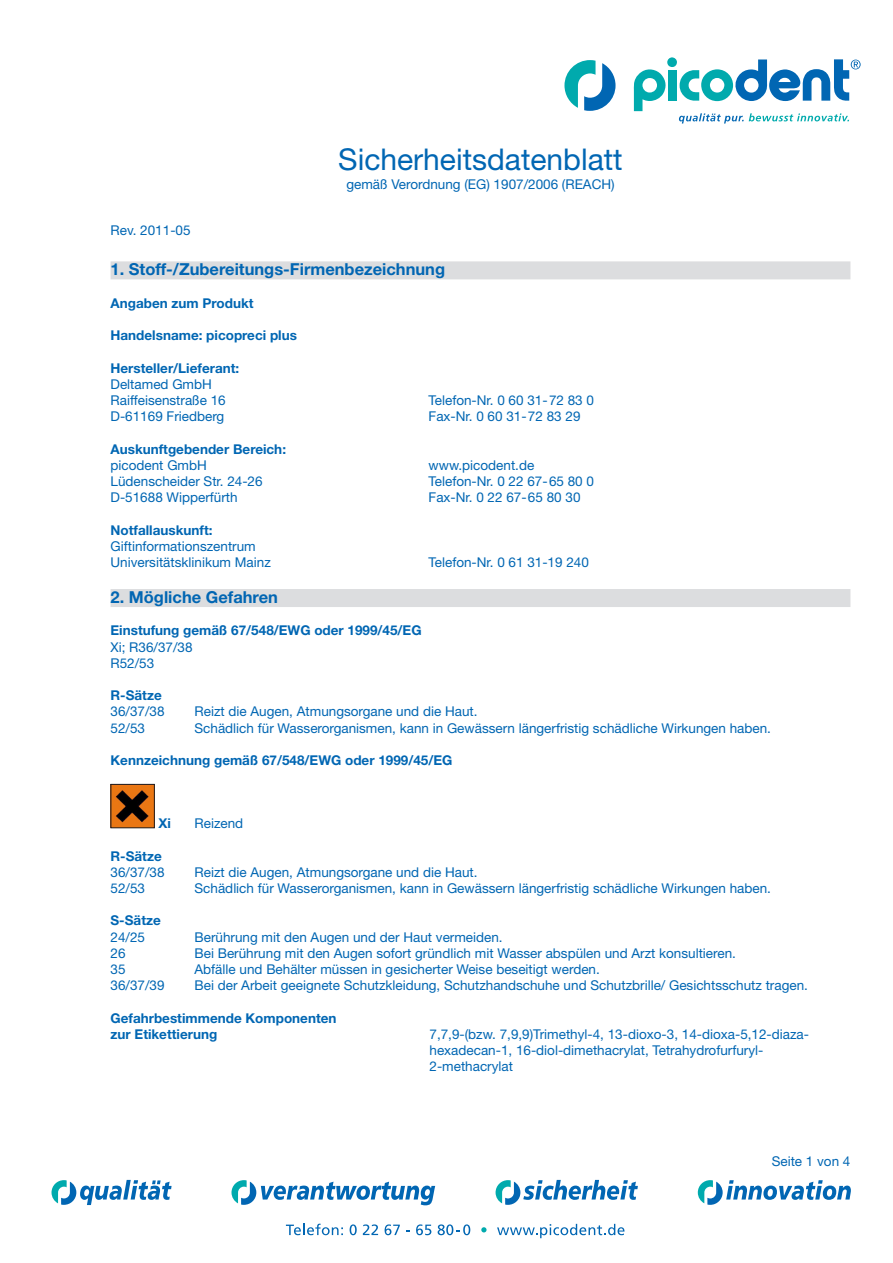
<style>
.page{position:relative;width:893px;height:1263px;background:#fff}
.page>*{position:absolute;margin:0;border:0;box-sizing:border-box;transform-origin:0 0}
.t1{font:30px "Helvetica Neue LT Std";color:#0166b3}
.t2{font:700 16.5px "Helvetica Neue LT Std";color:#0166b3}
.t3{font:13.5px/16.2px "Helvetica Neue LT Std";color:#0166b3}
.t4{font:700 13.5px/16.2px "Helvetica Neue LT Std";color:#0166b3}
</style>
<div class="page">
<svg style="left:52px;top:1180px;width:120px;height:25px"></svg>
<svg style="left:496px;top:1180px;width:142px;height:25px"></svg>
<svg style="left:698px;top:1180px;width:153px;height:25px"></svg>
<svg style="left:231px;top:1180px;width:204px;height:25px"></svg>
<svg style="left:286px;top:1224px;width:57px;height:11px"></svg>
<svg style="left:350px;top:1224px;width:7px;height:11px"></svg>
<svg style="left:363px;top:1224px;width:15px;height:11px"></svg>
<svg style="left:385px;top:1224px;width:15px;height:11px"></svg>
<svg style="left:416px;top:1224px;width:15px;height:11px"></svg>
<svg style="left:438px;top:1224px;width:32px;height:11px"></svg>
<svg style="left:481px;top:1227px;width:6px;height:5px"></svg>
<svg style="left:497px;top:1224px;width:127px;height:14px"></svg>
<svg style="left:634px;top:69px;width:32px;height:42px"></svg>
<div style="left:668px;top:70px;width:9px;height:31px;background:#00aaad"></div>
<div style="left:667px;top:57px;width:10px;height:10px;background:#00aaad;border-radius:50%"></div>
<svg style="left:564px;top:60px;width:51px;height:51px"></svg>
<svg style="left:679px;top:113px;width:170px;height:11px"></svg>
<svg style="left:680px;top:59px;width:181px;height:42px"></svg>
<div style="left:111px;top:261px;width:739px;height:18px;background:#dcdddf"></div>
<div style="left:111px;top:589px;width:739px;height:18px;background:#dcdddf"></div>
<img style="left:113px;top:786px;width:40px;height:40px">
<div style="left:111px;top:784px;width:44px;height:44px;border:1px solid #231f20"></div>
<p class="t3" style="left:111px;top:222px;width:82px">Rev. 2011-05</p>
<h1 class="t1" style="left:338px;top:142px;width:286px">Sicherheitsdatenblatt</h1>
<p class="t3" style="left:346px;top:176px;width:270px">gemäß Verordnung (EG) 1907/2006 (REACH)</p>
<p class="t2" style="left:111px;top:259px;width:336px">1. Stoff-/Zubereitungs-Firmenbezeichnung</p>
<p class="t4" style="left:111px;top:295px;width:145px">Angaben zum Produkt</p>
<p class="t4" style="left:111px;top:327px;width:188px">Handelsname: picopreci plus</p>
<p class="t4" style="left:111px;top:359px;width:130px">Hersteller/Lieferant:</p>
<p class="t3" style="left:111px;top:376px;width:117px">Deltamed GmbH<br>Raiffeisenstraße 16</p>
<p class="t3" style="left:429px;top:392px;width:167px">Telefon-Nr. 0 60 31-72 83 0</p>
<p class="t3" style="left:111px;top:408px;width:115px">D-61169 Friedberg</p>
<p class="t3" style="left:429px;top:408px;width:153px">Fax-Nr. 0 60 31-72 83 29</p>
<p class="t4" style="left:111px;top:440px;width:177px">Auskunftgebender Bereich:</p>
<p class="t3" style="left:111px;top:457px;width:98px">picodent GmbH</p>
<p class="t3" style="left:429px;top:457px;width:107px">www.picodent.de</p>
<p class="t3" style="left:111px;top:473px;width:154px">Lüdenscheider Str. 24-26</p>
<p class="t3" style="left:429px;top:473px;width:167px">Telefon-Nr. 0 22 67-65 80 0</p>
<p class="t3" style="left:111px;top:489px;width:129px">D-51688 Wipperfürth</p>
<p class="t3" style="left:429px;top:489px;width:153px">Fax-Nr. 0 22 67-65 80 30</p>
<p class="t4" style="left:111px;top:521px;width:103px">Notfallauskunft:</p>
<p class="t3" style="left:111px;top:538px;width:162px">Giftinformationszentrum<br>Universitätsklinikum Mainz</p>
<p class="t3" style="left:429px;top:554px;width:162px">Telefon-Nr. 0 61 31-19 240</p>
<p class="t2" style="left:111px;top:587px;width:169px">2. Mögliche Gefahren</p>
<p class="t4" style="left:111px;top:622px;width:313px">Einstufung gemäß 67/548/EWG oder 1999/45/EG</p>
<p class="t3" style="left:111px;top:639px;width:84px">Xi; R36/37/38<br>R52/53</p>
<p class="t4" style="left:111px;top:687px;width:53px">R-Sätze</p>
<p class="t3" style="left:111px;top:703px;width:56px">36/37/38</p>
<p class="t3" style="left:195px;top:703px;width:284px">Reizt die Augen, Atmungsorgane und die Haut.</p>
<p class="t3" style="left:111px;top:720px;width:36px">52/53</p>
<p class="t3" style="left:195px;top:720px;width:578px">Schädlich für Wasserorganismen, kann in Gewässern längerfristig schädliche Wirkungen haben.</p>
<p class="t4" style="left:111px;top:752px;width:343px">Kennzeichnung gemäß 67/548/EWG oder 1999/45/EG</p>
<p class="t4" style="left:158px;top:815px;width:14px">Xi</p>
<p class="t3" style="left:195px;top:815px;width:50px">Reizend</p>
<p class="t4" style="left:111px;top:847px;width:53px">R-Sätze</p>
<p class="t3" style="left:111px;top:864px;width:56px">36/37/38</p>
<p class="t3" style="left:195px;top:864px;width:284px">Reizt die Augen, Atmungsorgane und die Haut.</p>
<p class="t3" style="left:111px;top:880px;width:36px">52/53</p>
<p class="t3" style="left:195px;top:880px;width:578px">Schädlich für Wasserorganismen, kann in Gewässern längerfristig schädliche Wirkungen haben.</p>
<p class="t4" style="left:111px;top:912px;width:52px">S-Sätze</p>
<p class="t3" style="left:111px;top:928px;width:36px">24/25</p>
<p class="t3" style="left:195px;top:928px;width:310px">Berührung mit den Augen und der Haut vermeiden.</p>
<p class="t3" style="left:111px;top:945px;width:17px">26</p>
<p class="t3" style="left:195px;top:945px;width:543px">Bei Berührung mit den Augen sofort gründlich mit Wasser abspülen und Arzt konsultieren.</p>
<p class="t3" style="left:111px;top:961px;width:17px">35</p>
<p class="t3" style="left:195px;top:961px;width:407px">Abfälle und Behälter müssen in gesicherter Weise beseitigt werden.</p>
<p class="t3" style="left:111px;top:977px;width:56px">36/37/39</p>
<p class="t3" style="left:195px;top:977px;width:615px">Bei der Arbeit geeignete Schutzkleidung, Schutzhandschuhe und Schutzbrille/ Gesichtsschutz tragen.</p>
<p class="t4" style="left:111px;top:1009px;width:227px">Gefahrbestimmende Komponenten zur Etikettierung</p>
<p class="t3" style="left:429px;top:1026px;width:381px">7,7,9-(bzw. 7,9,9)Trimethyl-4, 13-dioxo-3, 14-dioxa-5,12-diaza&shy;hexadecan-1, 16-diol-dimethacrylat, Tetrahydrofurfuryl-<br>2-methacrylat</p>
<p class="t3" style="left:772px;top:1153px;width:80px">Seite 1 von 4</p>
</div>
